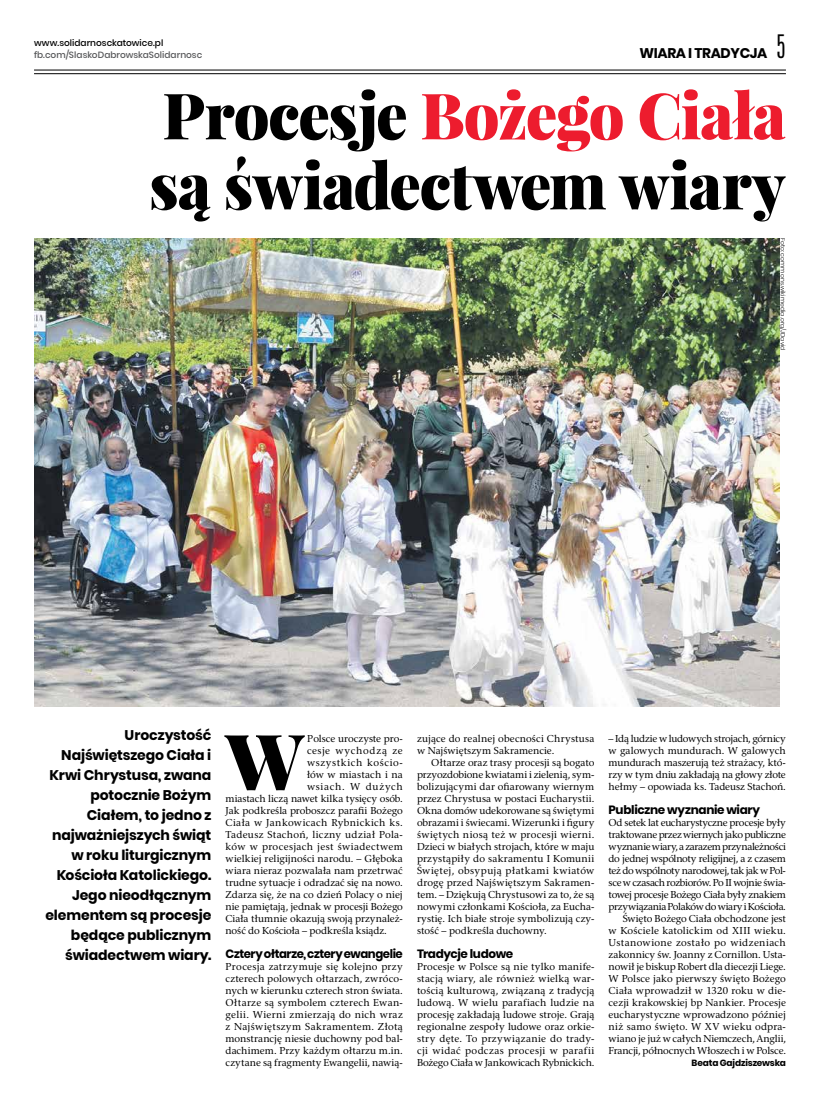
<style>
.page{position:relative;width:820px;height:1106px;background:#fff}
.page>*{position:absolute;margin:0;border:0;box-sizing:border-box;transform-origin:0 0}
.t1{font:900 77.7px "Playfair Display";color:#000}
.t2{font:900 64px/70px "Playfair Display";letter-spacing:-.025em;color:#000}
.t3{font:700 14px/20px "Poppins";letter-spacing:-.01em;color:#000;text-align:right}
.t4{font:700 12px "Poppins";letter-spacing:-.03em;color:#000}
.t5{font:10px/12px "Rashel EFN";color:#000;text-align:justify}
.t6{font:10px "Rashel EFN";letter-spacing:.035em;color:#000}
.t7{font:10px "Rashel EFN";letter-spacing:.06em;color:#000}
.t8{font:10px "Rashel EFN";letter-spacing:.03em;color:#000}
.t9{font:10px "Rashel EFN";letter-spacing:.02em;color:#000}
.t10{font:10px "Rashel EFN";letter-spacing:.07em;color:#000}
.t11{font:500 9px "Poppins";color:#58595b}
.t12{font:500 9px "Poppins";color:#000}
.t13{font:700 9px "Poppins";letter-spacing:-.015em;color:#000}
.t14{font:300 6px "Poppins";letter-spacing:.015em;color:#000}
.s1{font-family:"Antonio";font-weight:300;font-size:27px}
.s2{color:#ed1c2e}
</style>
<div class="page">
<hr style="left:34px;top:70px;width:751px;height:1px;background:#000">
<hr style="left:34px;top:73px;width:751px;height:1px;background:#000">
<img style="left:34px;top:238px;width:745px;height:468px">
<h3 class="t3" style="left:639px;top:43px;width:148px">WIARA I TRADYCJA <span class="s1">5</span></h3>
<h2 class="t2" style="left:149px;top:80px;width:638px">Procesje <span class="s2">Bożego Ciała </span>są świadectwem wiary</h2>
<p class="t12" style="left:34px;top:38px;width:131px">www.solidarnosckatowice.pl</p>
<p class="t11" style="left:34px;top:50px;width:170px">fb.com/SlaskoDabrowskaSolidarnosc</p>
<p class="t14" style="left:786px;top:238px;width:114px;rotate:90deg">Foto: commons.wikimedia.org/JDavid</p>
<p class="t3" style="left:45px;top:725px;width:167px">Uroczystość<br>Najświętszego Ciała i<br>Krwi Chrystusa, zwana potocznie Bożym<br>Ciałem, to jedno z najważniejszych świąt w roku liturgicznym<br>Kościoła Katolickiego.<br>Jego nieodłącznym elementem są procesje będące publicznym świadectwem wiary.</p>
<h1 class="t1" style="left:225px;top:711px;width:80px">W</h1>
<p class="t5" style="left:307px;top:732px;width:97px">Polsce uroczyste pro-</p>
<p class="t7" style="left:307px;top:744px;width:97px">cesje wychodzą ze</p>
<p class="t7" style="left:307px;top:756px;width:97px">wszystkich kościo-</p>
<p class="t9" style="left:307px;top:768px;width:97px">łów w miastach i na</p>
<p class="t10" style="left:307px;top:780px;width:97px">wsiach. W dużych</p>
<p class="t5" style="left:225px;top:792px;width:179px">miastach liczą nawet kilka tysięcy osób.</p>
<p class="t5" style="left:225px;top:804px;width:179px">Jak podkreśla proboszcz parafii Bożego</p>
<p class="t6" style="left:225px;top:816px;width:179px">Ciała w Jankowicach Rybnickich ks.</p>
<p class="t8" style="left:225px;top:828px;width:179px">Tadeusz Stachoń, liczny udział Pola-</p>
<p class="t6" style="left:225px;top:840px;width:179px">ków w procesjach jest świadectwem</p>
<p class="t5" style="left:225px;top:852px;width:179px">wielkiej religijności narodu. – Głęboka</p>
<p class="t5" style="left:225px;top:864px;width:179px">wiara nieraz pozwalała nam przetrwać</p>
<p class="t5" style="left:225px;top:876px;width:179px">trudne sytuacje i odradzać się na nowo.</p>
<p class="t5" style="left:225px;top:888px;width:179px">Zdarza się, że na co dzień Polacy o niej</p>
<p class="t5" style="left:225px;top:900px;width:179px">nie pamiętają, jednak w procesji Bożego</p>
<p class="t5" style="left:225px;top:912px;width:179px">Ciała tłumnie okazują swoją przynależ-</p>
<p class="t5" style="left:225px;top:924px;width:163px">ność do Kościoła – podkreśla ksiądz.</p>
<p class="t4" style="left:225px;top:947px;width:179px">Cztery ołtarze, cztery ewangelie</p>
<p class="t5" style="left:225px;top:960px;width:179px">Procesja zatrzymuje się kolejno przy czterech polowych ołtarzach, zwróco&shy;nych w kierunku czterech stron świata.<br>Ołtarze są symbolem czterech Ewan&shy;gelii. Wierni zmierzają do nich wraz z Najświętszym Sakramentem. Złotą monstrancję niesie duchowny pod bal&shy;dachimem. Przy każdym ołtarzu m.in. czytane są fragmenty Ewangelii, nawią-</p>
<p class="t5" style="left:417px;top:732px;width:179px">zujące do realnej obecności Chrystusa w Najświętszym Sakramencie.</p>
<p class="t5" style="left:417px;top:756px;width:179px;text-indent:14px">Ołtarze oraz trasy procesji są bogato przyozdobione kwiatami i zielenią, sym&shy;bolizującymi dar ofiarowany wiernym przez Chrystusa w postaci Eucharystii.<br>Okna domów udekorowane są świętymi obrazami i świecami. Wizerunki i figury świętych niosą też w procesji wierni.<br>Dzieci w białych strojach, które w maju przystąpiły do sakramentu I Komunii Świętej, obsypują płatkami kwiatów drogę przed Najświętszym Sakramen&shy;tem. – Dziękują Chrystusowi za to, że są nowymi członkami Kościoła, za Eucha&shy;rystię. Ich białe stroje symbolizują czy&shy;stość – podkreśla duchowny.</p>
<p class="t4" style="left:417px;top:947px;width:98px">Tradycje ludowe</p>
<p class="t5" style="left:417px;top:960px;width:179px">Procesje w Polsce są nie tylko manife&shy;stacją wiary, ale również wielką war&shy;tością kulturową, związaną z tradycją ludową. W wielu parafiach ludzie na procesję zakładają ludowe stroje. Grają regionalne zespoły ludowe oraz orkie&shy;stry dęte. To przywiązanie do trady&shy;cji widać podczas procesji w parafii Bożego Ciała w Jankowicach Rybnickich.</p>
<p class="t5" style="left:608px;top:732px;width:179px">– Idą ludzie w ludowych strojach, górnicy w galowych mundurach. W galowych mundurach maszerują też strażacy, któ&shy;rzy w tym dniu zakładają na głowy złote hełmy – opowiada ks. Tadeusz Stachoń.</p>
<p class="t4" style="left:608px;top:803px;width:153px">Publiczne wyznanie wiary</p>
<p class="t5" style="left:608px;top:816px;width:179px;text-align:right">Od setek lat eucharystyczne procesje były traktowane przez wiernych jako publiczne wyznanie wiary, a zarazem przynależności do jednej wspólnoty religijnej, a z czasem też do wspólnoty narodowej, tak jak w Pol&shy;sce w czasach rozbiorów. Po II wojnie świa&shy;towej procesje Bożego Ciała były znakiem przywiązania Polaków do wiary i Kościoła.<br>Święto Bożego Ciała obchodzone jest<br>w Kościele katolickim od XIII wieku.<br>Ustanowione zostało po widzeniach zakonnicy św. Joanny z Cornillon. Usta&shy;nowił je biskup Robert dla diecezji Liege.<br>W Polsce jako pierwszy święto Bożego Ciała wprowadził w 1320 roku w die&shy;cezji krakowskiej bp Nankier. Procesje eucharystyczne wprowadzono później niż samo święto. W XV wieku odpra&shy;wiano je już w całych Niemczech, Anglii, Francji, północnych Włoszech i w Polsce.</p>
<p class="t13" style="left:691px;top:1058px;width:96px">Beata Gajdziszewska</p>
</div>
